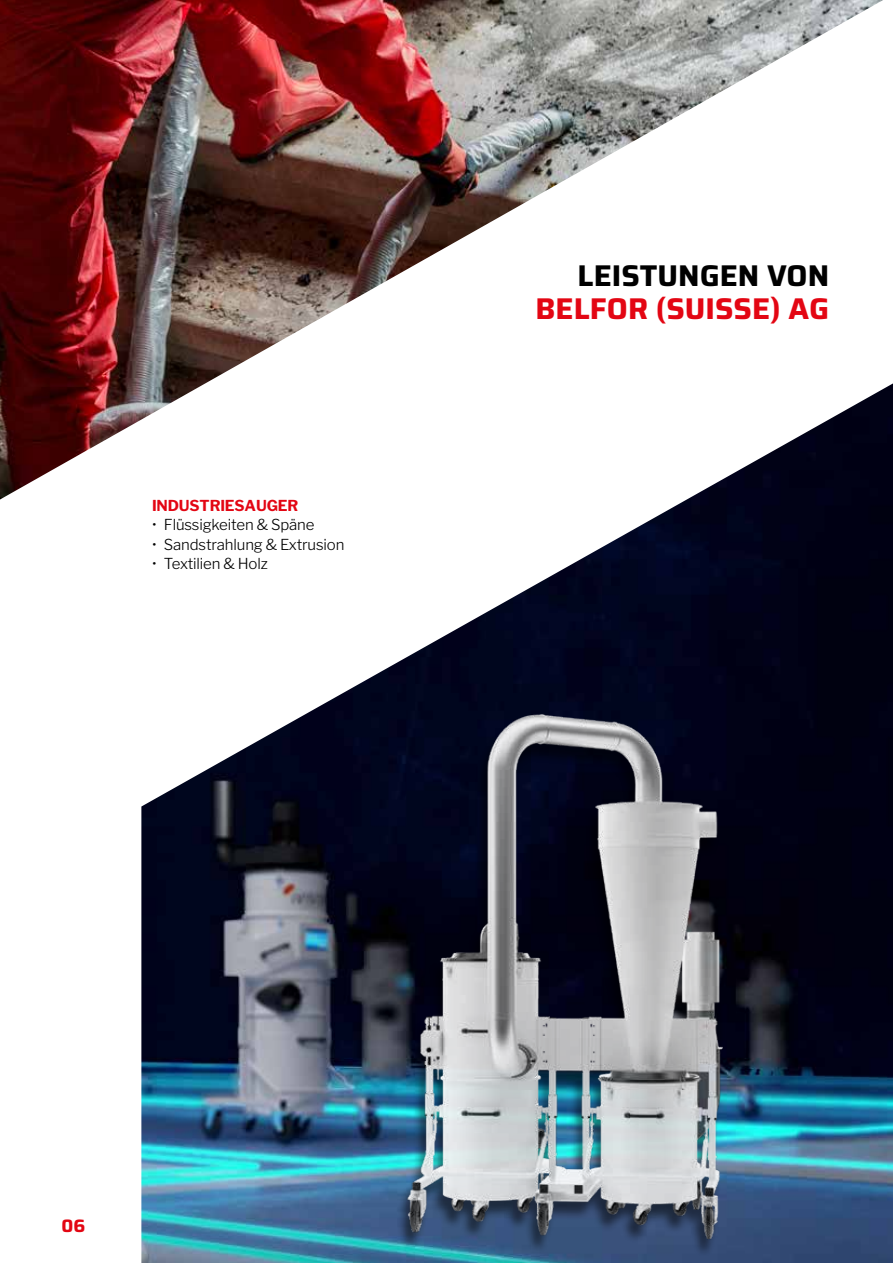
<style>
.page{position:relative;width:893px;height:1263px;background:#fff}
.page>*{position:absolute;margin:0;border:0;box-sizing:border-box;transform-origin:0 0}
.t1{font:700 30px "Saira";color:#e30613}
.t2{font:700 30px "Saira";color:#000}
.t3{font:700 18px "Saira";color:#e30613}
.t4{font:300 15px "Libre Franklin";letter-spacing:-.01em;color:#000}
.t5{font:100 15px "Libre Franklin";letter-spacing:-.01em;color:#e30613}
</style>
<div class="page">
<img style="left:0;top:0;width:883px;height:499px">
<img style="left:141px;top:383px;width:752px;height:266px">
<img style="left:141px;top:649px;width:752px;height:614px">
<p class="t5" style="left:152px;top:494px;width:148px">INDUSTRIESAUGER</p>
<p class="t4" style="left:152px;top:516px;width:164px">• Flüssigkeiten &amp; Späne</p>
<p class="t4" style="left:152px;top:535px;width:194px">• Sandstrahlung &amp; Extrusion</p>
<p class="t4" style="left:152px;top:555px;width:117px">• Textilien &amp; Holz</p>
<h1 class="t2" style="left:578px;top:251px;width:253px">LEISTUNGEN VON</h1>
<h1 class="t1" style="left:535px;top:284px;width:295px">BELFOR (SUISSE) AG</h1>
<p class="t3" style="left:62px;top:1211px;width:25px">06</p>
</div>
